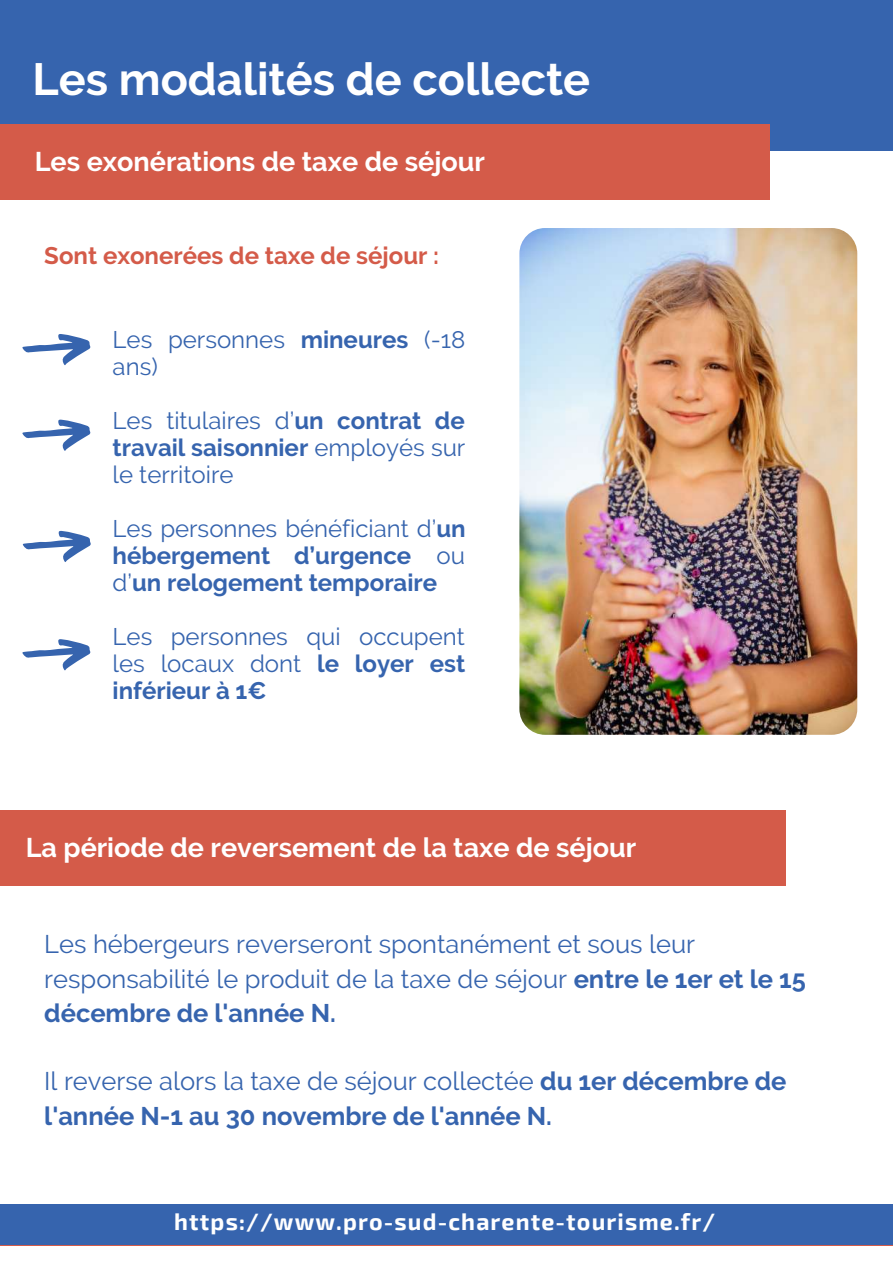
<style>
.page{position:relative;width:893px;height:1264px;background:#fff}
.page>*{position:absolute;margin:0;border:0;box-sizing:border-box;transform-origin:0 0}
.t1{font:700 45px "Raleway";color:#fff}
.t2{font:700 27px "Raleway";color:#fff}
.t3{font:25.5px/34.8px "Raleway";color:#3664ae}
.t4{font:700 25.5px/34.8px "Raleway";color:#3664ae}
.t5{font:24px/27px "Raleway";color:#3664ae;text-align:justify}
.t6{font:700 24px/27px "Raleway";color:#3664ae;text-align:justify}
.t7{font:700 24px "Raleway";color:#d45b49}
.t8{font:700 23.1px "Exo 2";letter-spacing:.05em;color:#fff}
.s1{font-weight:700}
.s2{font-weight:400}
</style>
<div class="page">
<div style="left:0;top:1209px;width:892px;height:36px;background:#3664ae"></div>
<div style="left:0;top:0;width:892px;height:151px;background:#3664ae"></div>
<div style="left:0;top:124px;width:769px;height:76px;background:#d45b49"></div>
<svg style="left:22px;top:334px;width:68px;height:31px"></svg>
<svg style="left:22px;top:419px;width:68px;height:32px"></svg>
<svg style="left:22px;top:530px;width:69px;height:32px"></svg>
<svg style="left:22px;top:639px;width:68px;height:31px"></svg>
<img style="left:519px;top:228px;width:338px;height:506px;border-radius:26px">
<div style="left:0;top:810px;width:786px;height:75px;background:#d45b49"></div>
<div style="left:0;top:1204px;width:892px;height:40px;background:#3664ae"></div>
<h1 class="t1" style="left:32px;top:52px;width:559px">Les modalités de collecte</h1>
<p class="t2" style="left:35px;top:146px;width:451px">Les exonérations de taxe de séjour</p>
<p class="t7" style="left:44px;top:241px;width:396px">Sont exonerées de taxe de séjour :</p>
<p class="t5" style="left:113px;top:326px;width:354px">Les personnes <span class="s1">mineures</span> (-18 ans)</p>
<p class="t5" style="left:113px;top:407px;width:354px">Les titulaires d’<span class="s1">un contrat de travail saisonnier</span> employés sur le territoire</p>
<p class="t6" style="left:113px;top:514px;width:354px"><span class="s2">Les personnes bénéficiant d’</span>un hébergement d’urgence <span class="s2">ou d’</span>un relogement temporaire</p>
<p class="t5" style="left:113px;top:622px;width:354px">Les personnes qui occupent les locaux dont <span class="s1">le loyer est inférieur à 1€</span></p>
<p class="t2" style="left:26px;top:831px;width:612px">La période de reversement de la taxe de séjour</p>
<p class="t3" style="left:44px;top:926px;width:763px">Les hébergeurs reverseront spontanément et sous leur responsabilité le produit de la taxe de séjour <span class="s1">entre le 1er et le 15 décembre de l'année N.</span></p>
<p class="t4" style="left:44px;top:1063px;width:743px"><span class="s2">Il reverse alors la taxe de séjour collectée</span> du 1er décembre de l'année N-1 au 30 novembre de l'année N.</p>
<p class="t8" style="left:174px;top:1207px;width:542px">https://www.pro-sud-charente-tourisme.fr/</p>
</div>
